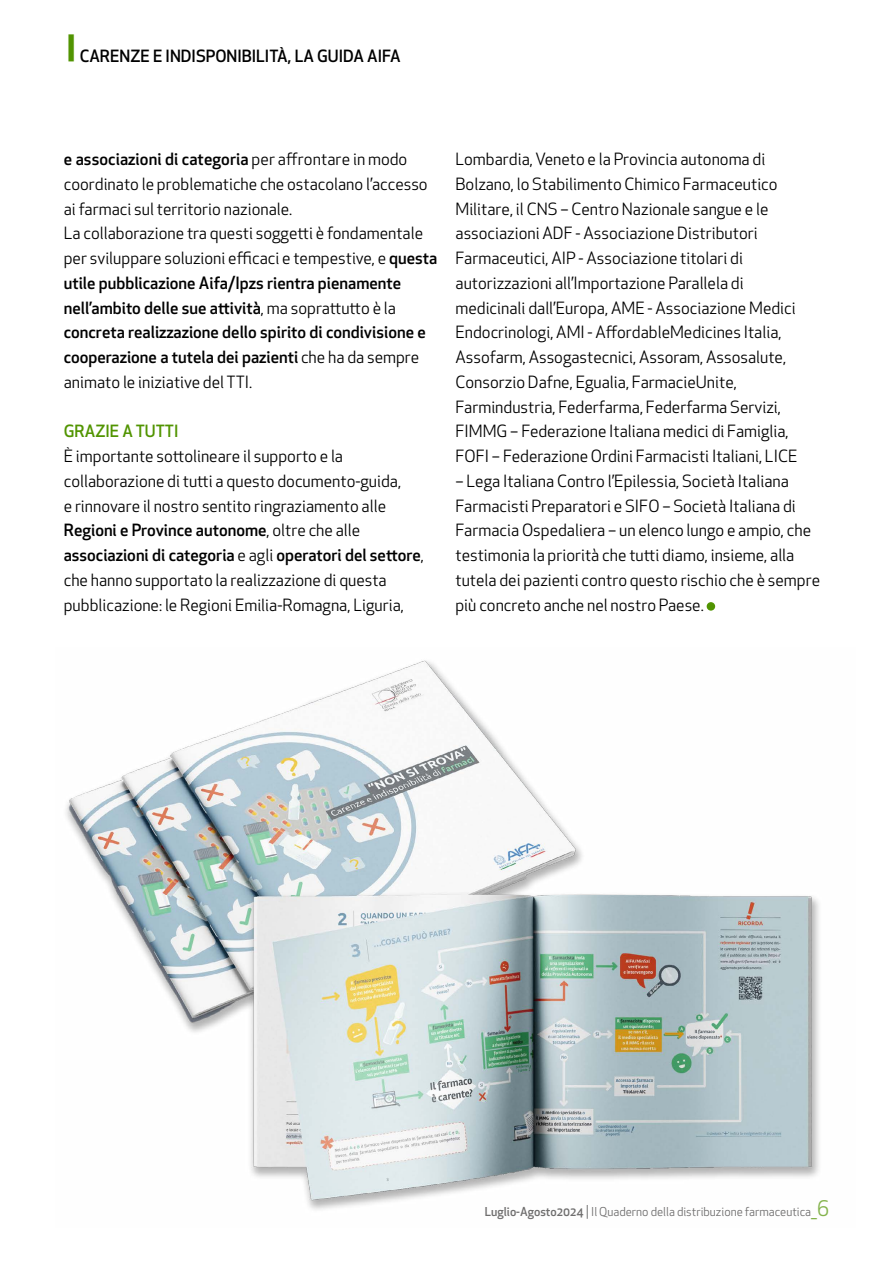
<style>
.page{position:relative;width:893px;height:1263px;background:#fff}
.page>*{position:absolute;margin:0;border:0;box-sizing:border-box;transform-origin:0 0}
.t1{font:16.5px/24.8px "Apex New";color:#000}
.t2{font:500 16.5px "Apex New";color:#000}
.t3{font:500 16.5px "Apex New";color:#519401}
.t4{font:12px "Apex New";color:#706f6f}
.s1{font-weight:500}
.s2{font-size:13.5px}
.s3{font-size:21px;color:#85b44d}
</style>
<div class="page">
<div style="left:707px;top:602px;width:8px;height:9px;background:#519401;border-radius:50%"></div>
<img style="left:66px;top:660px;width:753px;height:550px">
<p class="t2" style="left:68px;top:44px;width:335px"><sup>|</sup> CARENZE E INDISPONIBILITÀ, LA GUIDA AIFA</p>
<p class="t1" style="left:64px;top:147px;width:375px"><span class="s1">e associazioni di categoria</span> per affrontare in modo coordinato le problematiche che ostacolano l’accesso ai farmaci sul territorio nazionale.<br>La collaborazione tra questi soggetti è fondamentale per sviluppare soluzioni efficaci e tempestive, e <span class="s1">questa utile pubblicazione Aifa/Ipzs rientra pienamente nell’ambito delle sue attività</span>, ma soprattutto è la <span class="s1">concreta realizzazione dello spirito di condivisione e cooperazione a tutela dei pazienti</span> che ha da sempre animato le iniziative del TTI.</p>
<p class="t3" style="left:64px;top:420px;width:116px">GRAZIE A TUTTI</p>
<p class="t1" style="left:64px;top:444px;width:362px">È importante sottolineare il supporto e la collaborazione di tutti a questo documento-guida,<br>e rinnovare il nostro sentito ringraziamento alle <span class="s1">Regioni e Province autonome</span>, oltre che alle <span class="s1">associazioni di categoria</span> e agli <span class="s1">operatori del settore</span>, che hanno supportato la realizzazione di questa pubblicazione: le Regioni Emilia-Romagna, Liguria,</p>
<p class="t1" style="left:455px;top:147px;width:343px">Lombardia, Veneto e la Provincia autonoma di Bolzano, lo Stabilimento Chimico Farmaceutico Militare, il CNS – Centro Nazionale sangue e le associazioni ADF - Associazione Distributori Farmaceutici, AIP - Associazione titolari di autorizzazioni all’Importazione Parallela di medicinali dall’Europa, AME - Associazione Medici Endocrinologi, AMI - AffordableMedicines Italia, Assofarm, Assogastecnici, Assoram, Assosalute, Consorzio Dafne, Egualia, FarmacieUnite, Farmindustria, Federfarma, Federfarma Servizi, FIMMG – Federazione Italiana medici di Famiglia, FOFI – Federazione Ordini Farmacisti Italiani, LICE</p>
<p class="t1" style="left:455px;top:468px;width:366px">– Lega Italiana Contro l’Epilessia, Società Italiana Farmacisti Preparatori e SIFO – Società Italiana di Farmacia Ospedaliera – un elenco lungo e ampio, che testimonia la priorità che tutti diamo, insieme, alla tutela dei pazienti contro questo rischio che è sempre più concreto anche nel nostro Paese.</p>
<p class="t4" style="left:485px;top:1204px;width:346px"><span class="s1">Luglio-Agosto2024</span> <span class="s2">|</span> Il Quaderno della distribuzione farmaceutica<span class="s3">_6</span></p>
</div>
